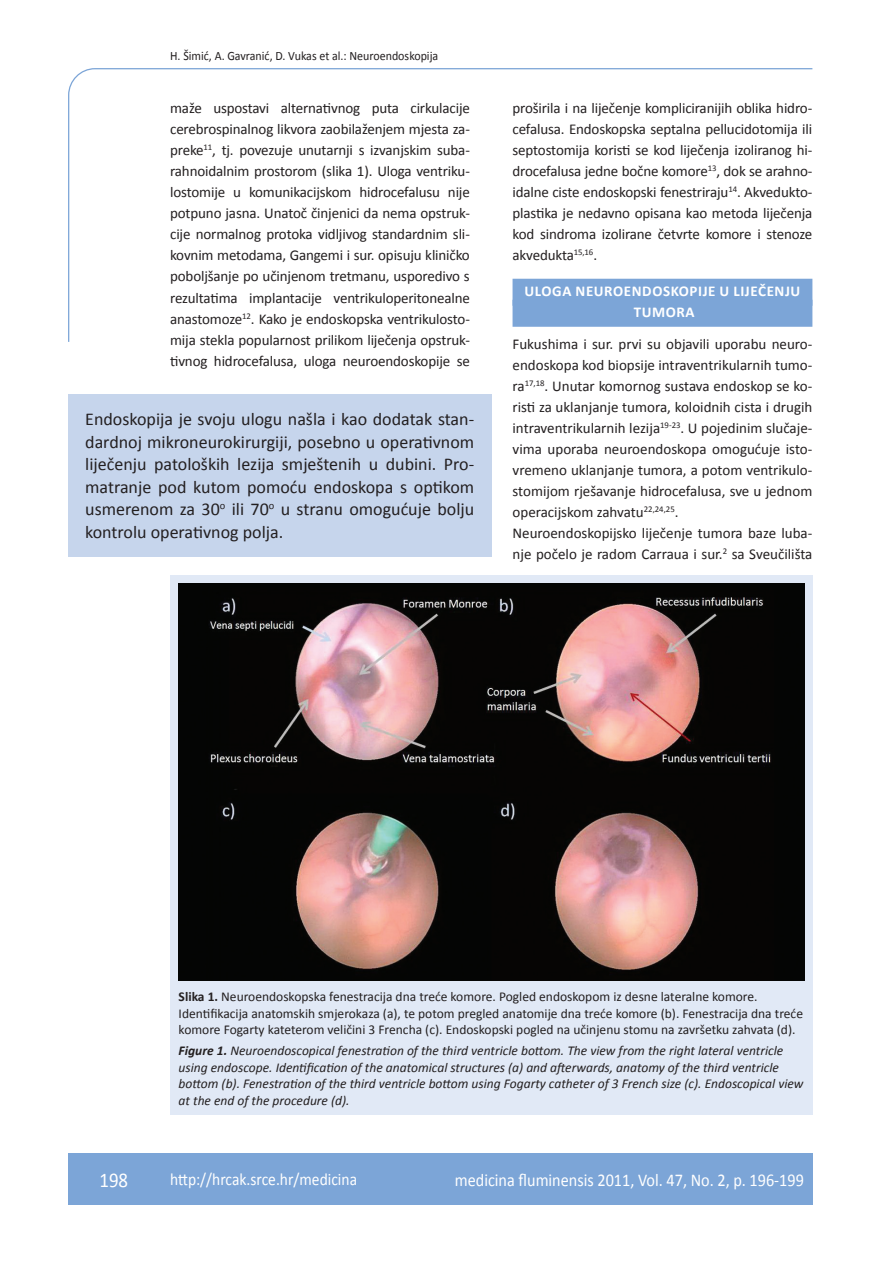
<style>
.page{position:relative;width:889px;height:1268px;background:#fff}
.page>*{position:absolute;margin:0;border:0;box-sizing:border-box;transform-origin:0 0}
.t1{font:21px "Calibri";color:#fff;scale:.9 1}
.t2{font:18px/22.5px "Calibri";color:#231f20;text-align:justify}
.t3{font:18px "Calibri";color:#fff;scale:.9 1}
.t4{font:17.25px "Calibri";color:#fff;scale:.9 1}
.t5{font:15px/21px "Calibri";color:#231f20;text-align:justify}
.t6{font:700 15px/21px "Calibri";letter-spacing:.04em;color:#fff;text-align:center}
.t7{font:italic 13.5px/16.5px "Calibri";color:#231f20}
.t8{font:13.5px/16.5px "Calibri";color:#231f20}
.t9{font:12.75px "Calibri";color:#231f20;scale:.94 1}
.s1{font-weight:700}
</style>
<div class="page">
<svg style="left:68px;top:68px;width:745px;height:274px"></svg>
<div style="left:68px;top:1152px;width:744px;height:51px;background:#7ca5d7"></div>
<div style="left:512px;top:279px;width:300px;height:27px;background:#7ca5d7"></div>
<div style="left:512px;top:300px;width:300px;height:27px;background:#7ca5d7"></div>
<div style="left:68px;top:394px;width:423px;height:162px;background:#c6d5ec"></div>
<div style="left:170px;top:575px;width:642px;height:539px;background:#e1e9f6"></div>
<img style="left:179px;top:583px;width:625px;height:397px">
<p class="t9" style="left:170px;top:47px;width:287px">H. Šimić, A. Gavranić, D. Vukas et al.: Neuroendoskopija</p>
<p class="t5" style="left:170px;top:97px;width:301px">maže uspostavi alternativnog puta cirkulacije cerebrospinalnog likvora zaobilaženjem mjesta za&shy;preke<sup>11</sup>, tj. povezuje unutarnji s izvanjskim suba&shy;rahnoidalnim prostorom (slika 1). Uloga ventriku&shy;lostomije u komunikacijskom hidrocefalusu nije potpuno jasna. Unatoč činjenici da nema opstruk&shy;cije normalnog protoka vidljivog standardnim sli&shy;kovnim metodama, Gangemi i sur. opisuju kliničko poboljšanje po učinjenom tretmanu, usporedivo s rezultatima implantacije ventrikuloperitonealne anastomoze<sup>12</sup>. Kako je endoskopska ventrikulosto&shy;mija stekla popularnost prilikom liječenja opstruk&shy;tivnog hidrocefalusa, uloga neuroendoskopije se</p>
<p class="t5" style="left:512px;top:97px;width:301px">proširila i na liječenje kompliciranijih oblika hidro&shy;cefalusa. Endoskopska septalna pellucidotomija ili septostomija koristi se kod liječenja izoliranog hi&shy;drocefalusa jedne bočne komore<sup>13</sup>, dok se arahno&shy;idalne ciste endoskopski fenestriraju<sup>14</sup>. Akvedukto&shy;plastika je nedavno opisana kao metoda liječenja kod sindroma izolirane četvrte komore i stenoze akvedukta<sup>15,16</sup>.</p>
<p class="t6" style="left:524px;top:280px;width:277px">ULOGA NEUROENDOSKOPIJE U LIJEČENJU<br>TUMORA</p>
<p class="t5" style="left:512px;top:333px;width:301px;text-align:left">Fukushima i sur. prvi su objavili uporabu neuro&shy;endoskopa kod biopsije intraventrikularnih tumo&shy;ra<sup>17,18</sup>. Unutar komornog sustava endoskop se ko&shy;risti za uklanjanje tumora, koloidnih cista i drugih intraventrikularnih lezija<sup>19-23</sup>. U pojedinim slučaje&shy;vima uporaba neuroendoskopa omogućuje isto&shy;vremeno uklanjanje tumora, a potom ventrikulo&shy;stomijom rješavanje hidrocefalusa, sve u jednom operacijskom zahvatu<sup>22,24,25</sup>.<br>Neuroendoskopijsko liječenje tumora baze luba&shy;nje počelo je radom Carraua i sur.<sup>2</sup> sa Sveučilišta</p>
<p class="t2" style="left:85px;top:407px;width:390px">Endoskopija je svoju ulogu našla i kao dodatak stan&shy;dardnoj mikroneurokirurgiji, posebno u operativnom liječenju patoloških lezija smještenih u dubini. Pro&shy;matranje pod kutom pomoću endoskopa s optikom usmerenom za 30<sup>o</sup> ili 70<sup>o</sup> u stranu omogućuje bolju kontrolu operativnog polja.</p>
<p class="t8" style="left:179px;top:987px;width:626px"><span class="s1">Slika 1.</span> Neuroendoskopska fenestracija dna treće komore. Pogled endoskopom iz desne lateralne komore.<br>Identifikacija anatomskih smjerokaza (a), te potom pregled anatomije dna treće komore (b). Fenestracija dna treće komore Fogarty kateterom veličini 3 Frencha (c). Endoskopski pogled na učinjenu stomu na završetku zahvata (d).</p>
<p class="t7" style="left:179px;top:1041px;width:626px"><span class="s1">Figure 1.</span> Neuroendoscopical fenestration of the third ventricle bottom. The view from the right lateral ventricle using endoscope. Identification of the anatomical structures (a) and afterwards, anatomy of the third ventricle bottom (b). Fenestration of the third ventricle bottom using Fogarty catheter of 3 French size (c). Endoscopical view at the end of the procedure (d).</p>
<h1 class="t1" style="left:99px;top:1166px;width:33px">198</h1>
<p class="t4" style="left:170px;top:1167px;width:209px">http://hrcak.srce.hr/medicina</p>
<p class="t3" style="left:455px;top:1168px;width:389px">medicina fluminensis 2011, Vol. 47, No. 2, p. 196-199</p>
</div>
